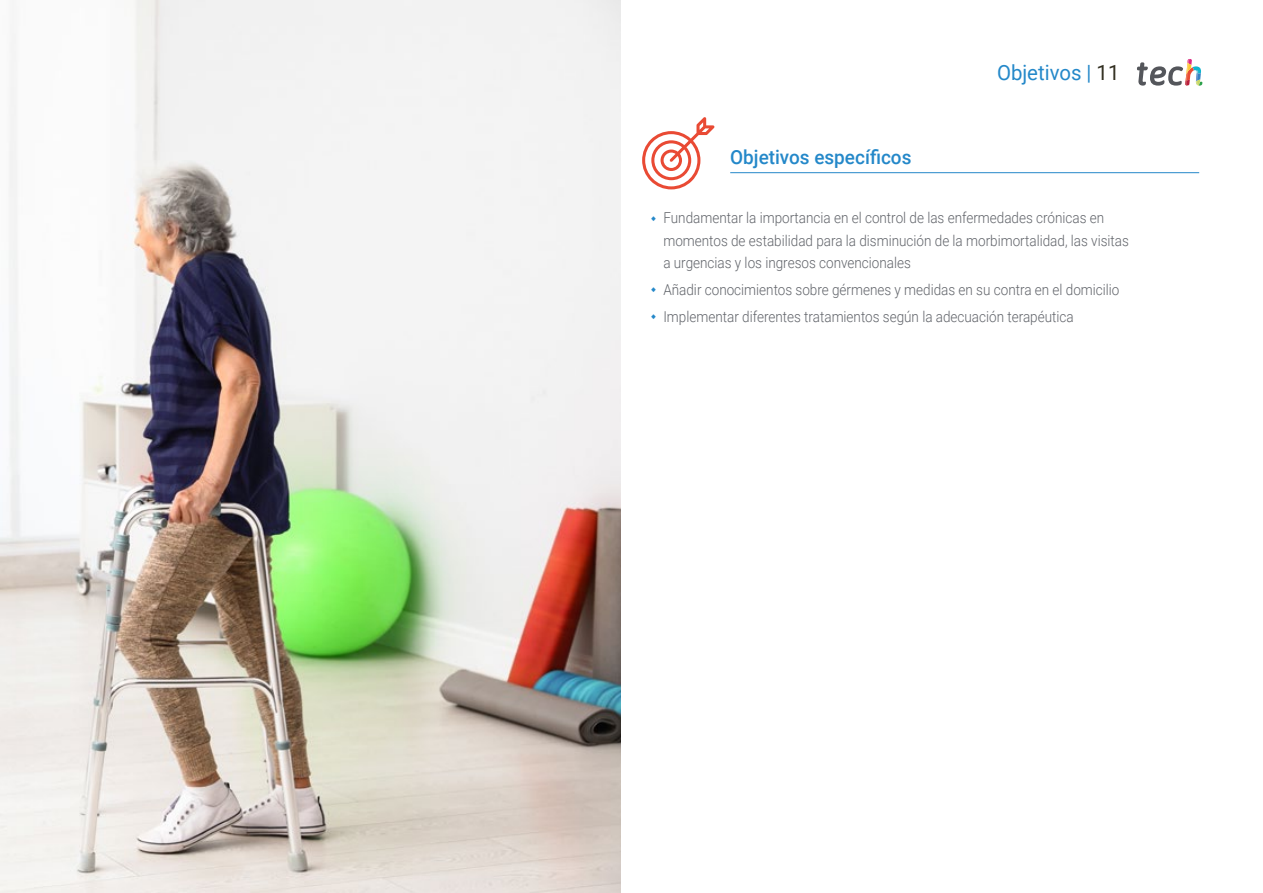
<style>
.page{position:relative;width:1263px;height:893px;background:#fff}
.page>*{position:absolute;margin:0;border:0;box-sizing:border-box;transform-origin:0 0}
.t1{font:21px "Roboto";color:#2488c9}
.t2{font:500 19.5px "Roboto";color:#2488c9}
.t3{font:300 15px/22.5px "Roboto";color:#61646a;scale:.9 1}
.s1{color:#312e20}
</style>
<div class="page">
<img style="left:0;top:0;width:621px;height:893px">
<hr style="left:730px;top:172px;width:469px;height:1px;background:#2488c9">
<svg style="left:642px;top:117px;width:72px;height:72px"></svg>
<svg style="left:1137px;top:59px;width:65px;height:27px"></svg>
<h2 class="t2" style="left:730px;top:144px;width:183px">Objetivos específicos</h2>
<h1 class="t1" style="left:997px;top:57px;width:124px">Objetivos | <span class="s1">11</span></h1>
<p class="t3" style="left:663px;top:206px;width:519px">Fundamentar la importancia en el control de las enfermedades crónicas en momentos de estabilidad para la disminución de la morbimortalidad, las visitas a urgencias y los ingresos convencionales</p>
<p class="t3" style="left:663px;top:276px;width:508px;line-height:26.7px">Añadir conocimientos sobre gérmenes y medidas en su contra en el domicilio<br>Implementar diferentes tratamientos según la adecuación terapéutica</p>
</div>
